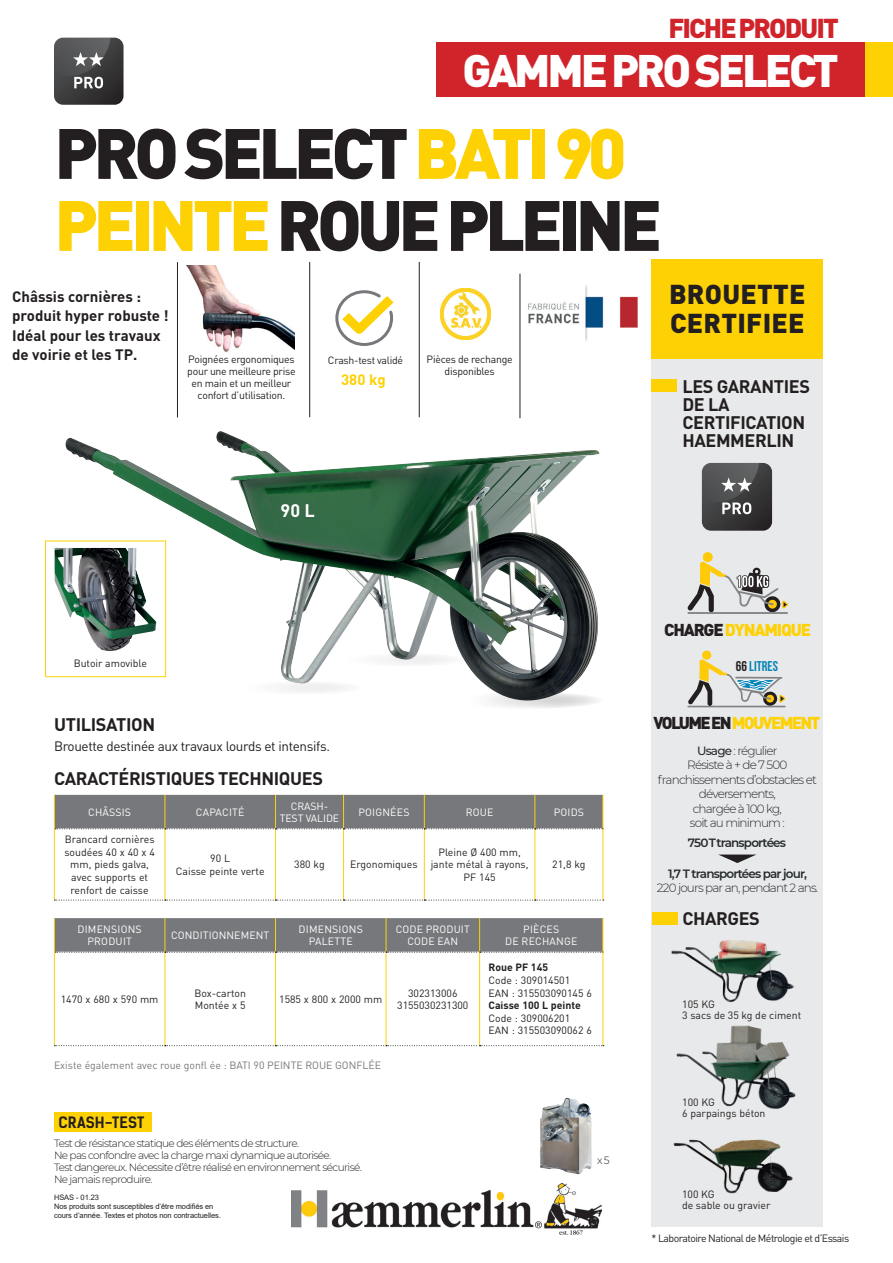
<style>
.page{position:relative;width:893px;height:1263px;background:#fff}
.page>*{position:absolute;margin:0;border:0;box-sizing:border-box;transform-origin:0 0}
.t1{font:900 70.05px/72px "DIN Pro";letter-spacing:-.07em;color:#231f20}
.t2{font:900 45px "DIN Pro";letter-spacing:-.07em;color:#fff}
.t3{font:900 27px/28.5px "DIN Pro";letter-spacing:.01em;color:#231f20}
.t4{font:900 27px "DIN Pro";letter-spacing:-.07em;color:#d1232a}
.t5{font:700 18px/18px "DIN Pro";letter-spacing:-.02em;color:#231f20}
.t6{font:700 18px "DIN Pro";color:#fff}
.t7{font:900 16.95px "DIN Pro";letter-spacing:-.1em;color:#fed105}
.t8{font:900 16.95px "DIN Pro";letter-spacing:-.07em;color:#fed105}
.t9{font:700 15px/19.5px "DIN Pro";color:#231f20}
.t10{font:700 15px "Kelson Sans";letter-spacing:.015em;color:#231f20}
.t11{font:700 15px "DIN Pro";color:#fed105}
.t12{font:700 14.1px "Bebas Neue";color:#0584b8}
.t13{font:13.5px "DIN Pro";letter-spacing:-.025em;color:#231f20}
.t14{font:300 12px/14.4px "Montserrat";letter-spacing:-.07em;color:#262b2d;text-align:center}
.t15{font:600 12px "Montserrat";letter-spacing:-.07em;color:#262b2d}
.t16{font:10.5px/12.6px "DIN Pro";color:#231f20}
.t17{font:300 10.5px/12px "Montserrat";letter-spacing:-.06em;color:#231f20}
.t18{font:10.5px/12px "DIN Pro";letter-spacing:-.025em;color:#231f20;text-align:center}
.t19{font:10.5px/12.6px "DIN Pro";letter-spacing:.02em;color:#fff;text-align:center}
.t20{font:10.5px "DIN Pro";color:#77787c}
.t21{font:10.5px "DIN Pro";letter-spacing:-.05em;color:#231f20}
.t22{font:700 10.5px "DIN Pro";color:#231f20}
.t23{font:10.5px/12.6px "DIN Pro";letter-spacing:-.01em;color:#fff;text-align:center}
.t24{font:7.5px/9px "Arial";letter-spacing:-.01em;color:#231f20}
.s1{color:#fed105}
.s2{color:#231f20}
.s3{font-weight:500}
</style>
<div class="page">
<img style="left:292px;top:1183px;width:309px;height:52px">
<div style="left:437px;top:43px;width:456px;height:54px;background:#d1232a"></div>
<div style="left:865px;top:43px;width:28px;height:54px;background:#fed105"></div>
<svg style="left:54px;top:38px;width:70px;height:67px;background:#535354"></svg>
<img style="left:65px;top:431px;width:535px;height:262px">
<svg style="left:447px;top:692px;width:156px;height:17px"></svg>
<div style="left:234px;top:681px;width:132px;height:14px;background:#f8f7f8;border-radius:50%"></div>
<svg style="left:337px;top:653px;width:131px;height:14px"></svg>
<hr style="left:603px;top:795px;width:1px;height:34px;background:#fcd109">
<hr style="left:54px;top:829px;width:1px;height:71px;background:#fcd109">
<hr style="left:165px;top:829px;width:1px;height:71px;background:#fcd109">
<hr style="left:275px;top:829px;width:1px;height:71px;background:#fcd109">
<hr style="left:343px;top:829px;width:1px;height:71px;background:#fcd109">
<hr style="left:424px;top:829px;width:1px;height:71px;background:#fcd109">
<hr style="left:534px;top:829px;width:1px;height:71px;background:#fcd109">
<div style="left:54px;top:795px;width:549px;height:34px;background:#77787c"></div>
<hr style="left:603px;top:829px;width:1px;height:71px;background:#fcd109">
<svg style="left:54px;top:900px;width:550px;height:1px"></svg>
<div style="left:651px;top:297px;width:172px;height:929px;background:#e8e9ea"></div>
<div style="left:651px;top:379px;width:26px;height:13px;background:#fed105"></div>
<hr style="left:688px;top:612px;width:99px;height:2px;background:#808285">
<svg style="left:687px;top:552px;width:101px;height:61px"></svg>
<hr style="left:688px;top:706px;width:97px;height:1px;background:#808285">
<svg style="left:688px;top:650px;width:97px;height:56px"></svg>
<svg style="left:718px;top:854px;width:38px;height:9px"></svg>
<svg style="left:702px;top:463px;width:70px;height:68px;background:#525253"></svg>
<img style="left:671px;top:940px;width:124px;height:63px">
<img style="left:673px;top:1139px;width:120px;height:55px">
<div style="left:652px;top:912px;width:25px;height:13px;background:#fed105"></div>
<div style="left:652px;top:260px;width:171px;height:99px;background:#fed105"></div>
<img style="left:676px;top:1025px;width:120px;height:84px">
<div style="left:54px;top:1113px;width:98px;height:19px;background:#fed105"></div>
<hr style="left:603px;top:918px;width:1px;height:34px;background:#fcd109">
<hr style="left:165px;top:952px;width:1px;height:93px;background:#fcd109">
<hr style="left:54px;top:952px;width:1px;height:93px;background:#fcd109">
<hr style="left:275px;top:952px;width:1px;height:93px;background:#fcd109">
<hr style="left:386px;top:952px;width:1px;height:93px;background:#fcd109">
<hr style="left:479px;top:952px;width:1px;height:93px;background:#fcd109">
<hr style="left:603px;top:952px;width:1px;height:93px;background:#fcd109">
<svg style="left:54px;top:918px;width:549px;height:35px;background:#7b7c7e"></svg>
<svg style="left:54px;top:1045px;width:550px;height:1px"></svg>
<img style="left:55px;top:548px;width:102px;height:103px">
<div style="left:45px;top:541px;width:121px;height:136px;border:1px solid #fed105"></div>
<hr style="left:309px;top:262px;width:1px;height:155px;background:#231f20">
<svg style="left:335px;top:290px;width:59px;height:56px"></svg>
<hr style="left:419px;top:262px;width:1px;height:155px;background:#231f20">
<hr style="left:177px;top:262px;width:1px;height:155px;background:#231f20">
<img style="left:186px;top:266px;width:109px;height:87px">
<img style="left:440px;top:289px;width:51px;height:50px">
<img style="left:519px;top:284px;width:119px;height:58px">
<hr style="left:520px;top:274px;width:1px;height:144px;background:#231f20">
<img style="left:540px;top:1098px;width:52px;height:76px">
<h3 class="t4" style="left:668px;top:10px;width:172px">FICHE PRODUIT</h3>
<h2 class="t2" style="left:462px;top:40px;width:378px">GAMME PRO SELECT</h2>
<h1 class="t1" style="left:54px;top:115px;width:609px">PRO SELECT <span class="s1">BATI 90<br>PEINTE</span> ROUE PLEINE</h1>
<h3 class="t9" style="left:12px;top:286px;width:158px">Châssis cornières : produit hyper robuste !<br>Idéal pour les travaux de voirie et les TP.</h3>
<p class="t18" style="left:187px;top:353px;width:110px">Poignées ergonomiques pour une meilleure prise en main et un meilleur confort d’utilisation.</p>
<p class="t18" style="left:427px;top:353px;width:88px">Pièces de rechange disponibles</p>
<p class="t18" style="left:328px;top:353px;width:77px">Crash-test validé</p>
<h3 class="t11" style="left:341px;top:369px;width:46px">380 kg</h3>
<h3 class="t3" style="left:669px;top:279px;width:138px">BROUETTE<br>CERTIFIEE</h3>
<h3 class="t5" style="left:682px;top:377px;width:129px">LES GARANTIES<br>DE LA<br>CERTIFICATION<br>HAEMMERLIN</h3>
<h3 class="t6" style="left:281px;top:499px;width:36px">90 L</h3>
<p class="t16" style="left:74px;top:656px;width:75px">Butoir amovible</p>
<h3 class="t5" style="left:54px;top:715px;width:103px">UTILISATION</h3>
<p class="t13" style="left:54px;top:737px;width:278px">Brouette destinée aux travaux lourds et intensifs.</p>
<h3 class="t5" style="left:54px;top:768px;width:270px">CARACTÉRISTIQUES TECHNIQUES</h3>
<p class="t19" style="left:88px;top:805px;width:44px">CHÂSSIS</p>
<p class="t19" style="left:196px;top:805px;width:50px">CAPACITÉ</p>
<p class="t23" style="left:280px;top:799px;width:61px">CRASH-<br>TEST VALIDE</p>
<p class="t19" style="left:358px;top:805px;width:53px">POIGNÉES</p>
<p class="t19" style="left:466px;top:805px;width:29px">ROUE</p>
<p class="t19" style="left:554px;top:805px;width:32px">POIDS</p>
<p class="t16" style="left:64px;top:833px;width:92px;text-align:center">Brancard cornières soudées 40 x 40 x 4 mm, pieds galva, avec supports et renfort de caisse</p>
<p class="t16" style="left:431px;top:845px;width:99px;text-align:center">Pleine Ø 400 mm, jante métal à rayons,<br>PF 145</p>
<p class="t16" style="left:176px;top:852px;width:90px;text-align:center">90 L<br>Caisse peinte verte</p>
<p class="t16" style="left:294px;top:858px;width:32px">380 kg</p>
<p class="t16" style="left:350px;top:858px;width:69px">Ergonomiques</p>
<p class="t16" style="left:552px;top:858px;width:35px">21,8 kg</p>
<p class="t19" style="left:78px;top:922px;width:66px">DIMENSIONS<br>PRODUIT</p>
<p class="t19" style="left:171px;top:929px;width:100px">CONDITIONNEMENT</p>
<p class="t19" style="left:299px;top:922px;width:66px">DIMENSIONS<br>PALETTE</p>
<p class="t19" style="left:396px;top:922px;width:75px">CODE PRODUIT<br>CODE EAN</p>
<p class="t19" style="left:505px;top:922px;width:74px">PIÈCES<br>DE RECHANGE</p>
<p class="t16" style="left:61px;top:992px;width:99px">1470 x 680 x 590 mm</p>
<p class="t16" style="left:194px;top:986px;width:53px">Box-carton<br>Montée x 5</p>
<p class="t16" style="left:279px;top:992px;width:105px">1585 x 800 x 2000 mm</p>
<p class="t16" style="left:397px;top:986px;width:73px;text-align:center">302313006<br>3155030231300</p>
<p class="t20" style="left:54px;top:1058px;width:329px">Existe également avec roue gonfl ée : BATI 90 PEINTE ROUE GONFLÉE</p>
<h3 class="t10" style="left:58px;top:1113px;width:88px">CRASH-TEST</h3>
<p class="t17" style="left:54px;top:1137px;width:309px">Test de résistance statique des éléments de structure.<br>Ne pas confondre avec la charge maxi dynamique autorisée.<br>Test dangereux. Nécessite d’être réalisé en environnement sécurisé.<br>Ne jamais reproduire.</p>
<p class="t24" style="left:54px;top:1193px;width:169px">HSAS - 01.23<br>Nos produits sont susceptibles d’être modifiés en cours d’année. Textes et photos non contractuelles.</p>
<p class="t22" style="left:488px;top:960px;width:61px">Roue PF 145</p>
<p class="t16" style="left:488px;top:973px;width:105px">Code : 309014501<br>EAN : 315503090145 6</p>
<p class="t22" style="left:488px;top:998px;width:94px">Caisse 100 L peinte</p>
<p class="t16" style="left:488px;top:1011px;width:105px">Code : 309006201<br>EAN : 315503090062 6</p>
<p class="t17" style="left:597px;top:1154px;width:14px">x 5</p>
<h3 class="t8" style="left:664px;top:618px;width:148px"><span class="s2">CHARGE</span> DYNAMIQUE</h3>
<h3 class="t12" style="left:736px;top:658px;width:44px"><span class="s2">66</span> LITRES</h3>
<h3 class="t7" style="left:653px;top:712px;width:169px"><span class="s2">VOLUME EN</span> MOUVEMENT</h3>
<p class="t14" style="left:658px;top:743px;width:161px"><span class="s3">Usage</span> : régulier<br>Résiste à + de 7 500 franchissements d’obstacles et déversements,<br>chargée à 100 kg,<br>soit au minimum :</p>
<p class="t15" style="left:688px;top:834px;width:100px">750 T transportées</p>
<p class="t15" style="left:668px;top:865px;width:141px">1,7 T transportées par jour,</p>
<p class="t14" style="left:657px;top:880px;width:163px">220 jours par an, pendant 2 ans.</p>
<h3 class="t5" style="left:682px;top:909px;width:79px">CHARGES</h3>
<p class="t16" style="left:682px;top:998px;width:120px;line-height:10.5px">105 KG<br>3 sacs de 35 kg de ciment</p>
<p class="t16" style="left:682px;top:1097px;width:85px;line-height:10.5px">100 KG<br>6 parpaings béton</p>
<p class="t16" style="left:682px;top:1189px;width:90px;line-height:10.5px">100 KG<br>de sable ou gravier</p>
<p class="t21" style="left:651px;top:1231px;width:199px">* Laboratoire National de Métrologie et d’Essais</p>
</div>
